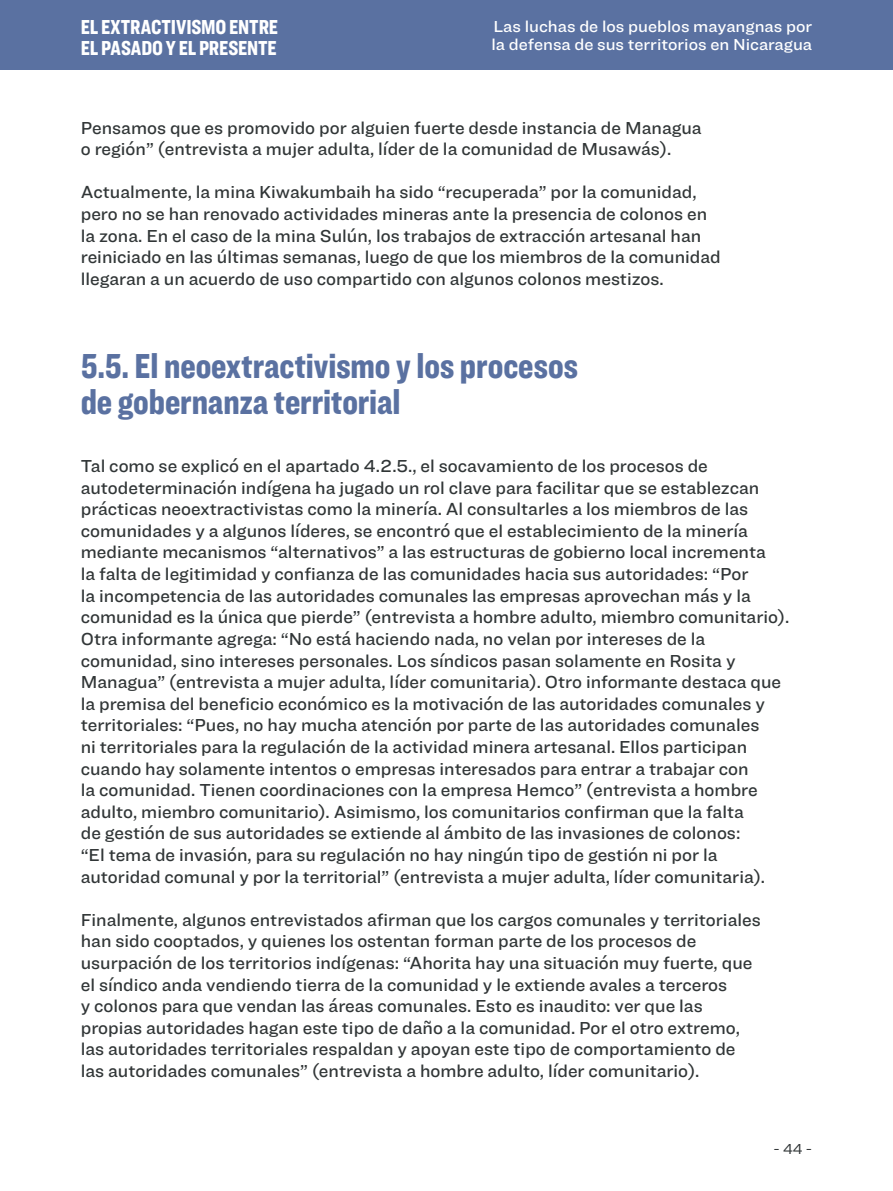
<style>
.page{position:relative;width:893px;height:1191px;background:#fff}
.page>*{position:absolute;margin:0;border:0;box-sizing:border-box;transform-origin:0 0}
.t1{font:900 36px/36px "Ringside Compressed";color:#5a71a1}
.t2{font:900 21px/21px "Ringside Compressed";letter-spacing:-.005em;color:#fff}
.t3{font:500 18px/21.6px "Ringside";color:#313637}
.t4{font:500 16.5px/18px "Ringside";color:#fff}
.t5{font:15px "Ringside";color:#313637}
</style>
<div class="page">
<div style="left:0;top:0;width:893px;height:69px;background:#5a71a1"></div>
<p class="t2" style="left:81px;top:16px;width:199px">EL EXTRACTIVISMO ENTRE<br>EL PASADO Y EL PRESENTE</p>
<p class="t4" style="left:491px;top:17px;width:322px">Las luchas de los pueblos mayangnas por la defensa de sus territorios en Nicaragua</p>
<p class="t3" style="left:81px;top:116px;width:622px">Pensamos que es promovido por alguien fuerte desde instancia de Managua o región” (entrevista a mujer adulta, líder de la comunidad de Musawás).</p>
<p class="t3" style="left:81px;top:181px;width:641px">Actualmente, la mina Kiwakumbaih ha sido “recuperada” por la comunidad, pero no se han renovado actividades mineras ante la presencia de colonos en la zona. En el caso de la mina Sulún, los trabajos de extracción artesanal han reiniciado en las últimas semanas, luego de que los miembros de la comunidad llegaran a un acuerdo de uso compartido con algunos colonos mestizos.</p>
<p class="t1" style="left:81px;top:347px;width:499px">5.5. El neoextractivismo y los procesos de gobernanza territorial</p>
<p class="t3" style="left:81px;top:454px;width:710px">Tal como se explicó en el apartado 4.2.5., el socavamiento de los procesos de autodeterminación indígena ha jugado un rol clave para facilitar que se establezcan prácticas neoextractivistas como la minería. Al consultarles a los miembros de las comunidades y a algunos líderes, se encontró que el establecimiento de la minería mediante mecanismos “alternativos” a las estructuras de gobierno local incrementa<br>la falta de legitimidad y confianza de las comunidades hacia sus autoridades: “Por<br>la incompetencia de las autoridades comunales las empresas aprovechan más y la comunidad es la única que pierde” (entrevista a hombre adulto, miembro comunitario).<br>Otra informante agrega: “No está haciendo nada, no velan por intereses de la comunidad, sino intereses personales. Los síndicos pasan solamente en Rosita y Managua” (entrevista a mujer adulta, líder comunitaria). Otro informante destaca que la premisa del beneficio económico es la motivación de las autoridades comunales y territoriales: “Pues, no hay mucha atención por parte de las autoridades comunales<br>ni territoriales para la regulación de la actividad minera artesanal. Ellos participan cuando hay solamente intentos o empresas interesados para entrar a trabajar con<br>la comunidad. Tienen coordinaciones con la empresa Hemco” (entrevista a hombre adulto, miembro comunitario). Asimismo, los comunitarios confirman que la falta<br>de gestión de sus autoridades se extiende al ámbito de las invasiones de colonos:<br>“El tema de invasión, para su regulación no hay ningún tipo de gestión ni por la autoridad comunal y por la territorial” (entrevista a mujer adulta, líder comunitaria).</p>
<p class="t3" style="left:81px;top:908px;width:681px">Finalmente, algunos entrevistados afirman que los cargos comunales y territoriales han sido cooptados, y quienes los ostentan forman parte de los procesos de usurpación de los territorios indígenas: “Ahorita hay una situación muy fuerte, que el síndico anda vendiendo tierra de la comunidad y le extiende avales a terceros<br>y colonos para que vendan las áreas comunales. Esto es inaudito: ver que las propias autoridades hagan este tipo de daño a la comunidad. Por el otro extremo, las autoridades territoriales respaldan y apoyan este tipo de comportamiento de las autoridades comunales” (entrevista a hombre adulto, líder comunitario).</p>
<p class="t5" style="left:773px;top:1138px;width:40px">- 44 -</p>
</div>
